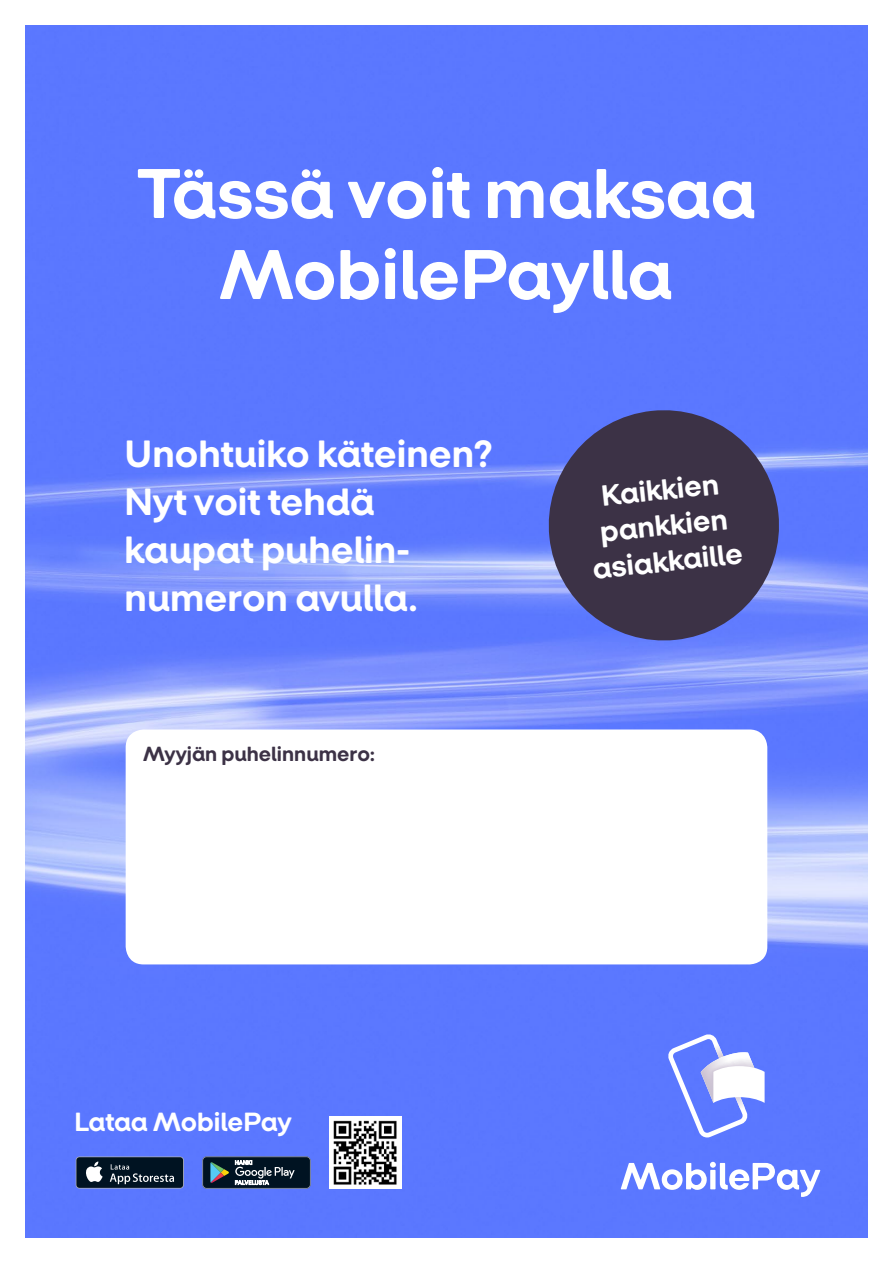
<style>
.page{position:relative;width:893px;height:1263px;background:#fff}
.page>*{position:absolute;margin:0;border:0;box-sizing:border-box;transform-origin:0 0}
.t1{font:700 72px/81px "Paytype";color:#fff;text-align:center}
.t2{font:700 39px/48px "Paytype";color:#fff}
.t3{font:700 30px/35.7px "Paytype";color:#fff;text-align:center}
.t4{font:700 27px "Paytype";letter-spacing:-.005em;color:#fff}
.t5{font:700 21px "Paytype";color:#3c3246}
</style>
<div class="page">
<img style="left:26px;top:26px;width:841px;height:1211px">
<svg style="left:668px;top:1033px;width:97px;height:104px"></svg>
<svg style="left:621px;top:1162px;width:199px;height:35px"></svg>
<div style="left:126px;top:729px;width:641px;height:235px;background:#fff;border-radius:18px"></div>
<svg style="left:543px;top:404px;width:242px;height:242px;background:#48487b"></svg>
<div style="left:76px;top:1156px;width:108px;height:32px;background:#8595db;border-radius:4px"></div>
<div style="left:76px;top:1157px;width:107px;height:31px;background:#001322;border-radius:3px"></div>
<svg style="left:86px;top:1161px;width:17px;height:21px"></svg>
<svg style="left:110px;top:1164px;width:64px;height:20px"></svg>
<svg style="left:202px;top:1156px;width:109px;height:32px;background:#2d3e4b"></svg>
<img style="left:329px;top:1116px;width:72px;height:72px">
<h1 class="t1" style="left:137px;top:153px;width:620px">Tässä voit maksaa<br>MobilePaylla</h1>
<p class="t2" style="left:125px;top:430px;width:369px">Unohtuiko käteinen?<br>Nyt voit tehdä kaupat puhelin&shy;numeron avulla.</p>
<p class="t5" style="left:143px;top:742px;width:233px">Myyjän puhelinnumero:</p>
<p class="t3" style="left:583px;top:480px;width:152px;rotate:-6deg">Kaikkien pankkien asiakkaille</p>
<p class="t4" style="left:74px;top:1107px;width:219px">Lataa MobilePay</p>
</div>
